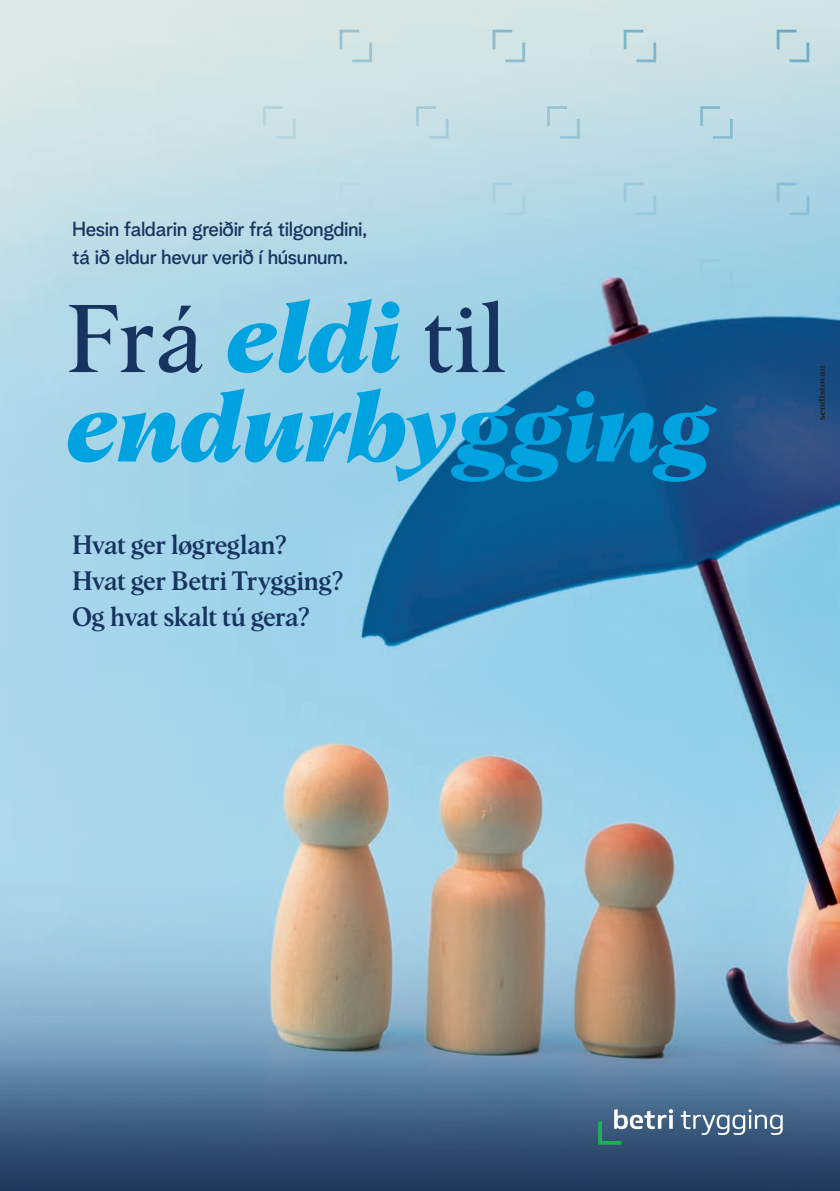
<style>
.page{position:relative;width:840px;height:1191px;background:#fff}
.page>*{position:absolute;margin:0;border:0;box-sizing:border-box;transform-origin:0 0}
.t1{font:italic 700 98px "Albra Text";color:#00a2e0}
.t2{font:93.8px "Albra Text";letter-spacing:-.01em;color:#173460}
.t3{font:500 26px/36px "Albra Text";letter-spacing:-.025em;color:#173460}
.t4{font:500 20px/28px "Albra Grotesk";letter-spacing:-.02em;color:#173460}
.s1{font-weight:700;font-style:italic;font-size:98px;color:#00a2e0}
</style>
<div class="page">
<img style="left:0;top:0;width:839px;height:1032px">
<svg style="left:0;top:1032px;width:839px;height:159px;background:#496887"></svg>
<svg style="left:776px;top:30px;width:32px;height:32px"></svg>
<svg style="left:776px;top:183px;width:32px;height:32px"></svg>
<svg style="left:699px;top:106px;width:33px;height:33px"></svg>
<svg style="left:699px;top:259px;width:33px;height:33px"></svg>
<svg style="left:623px;top:30px;width:33px;height:32px"></svg>
<svg style="left:623px;top:183px;width:33px;height:32px"></svg>
<svg style="left:547px;top:106px;width:32px;height:33px"></svg>
<svg style="left:547px;top:259px;width:32px;height:33px"></svg>
<svg style="left:492px;top:30px;width:33px;height:32px"></svg>
<svg style="left:492px;top:183px;width:33px;height:32px"></svg>
<svg style="left:416px;top:106px;width:32px;height:33px"></svg>
<svg style="left:416px;top:259px;width:32px;height:33px"></svg>
<svg style="left:339px;top:30px;width:33px;height:32px"></svg>
<svg style="left:339px;top:183px;width:33px;height:32px"></svg>
<svg style="left:263px;top:106px;width:32px;height:33px"></svg>
<svg style="left:263px;top:259px;width:32px;height:33px"></svg>
<svg style="left:818px;top:365px;width:6px;height:55px"></svg>
<svg style="left:680px;top:1109px;width:102px;height:26px;background:#6b859f"></svg>
<svg style="left:598px;top:1109px;width:74px;height:35px;background:#5c7d92"></svg>
<p class="t4" style="left:72px;top:213px;width:296px">Hesin faldarin greiðir frá tilgongdini, tá ið eldur hevur verið í húsunum.</p>
<h2 class="t2" style="left:66px;top:270px;width:441px">Frá <span class="s1">eldi</span> til</h2>
<h1 class="t1" style="left:66px;top:354px;width:646px">endurbygging</h1>
<h3 class="t3" style="left:72px;top:524px;width:273px">Hvat ger løgreglan?<br>Hvat ger Betri Trygging?<br>Og hvat skalt tú gera?</h3>
</div>
